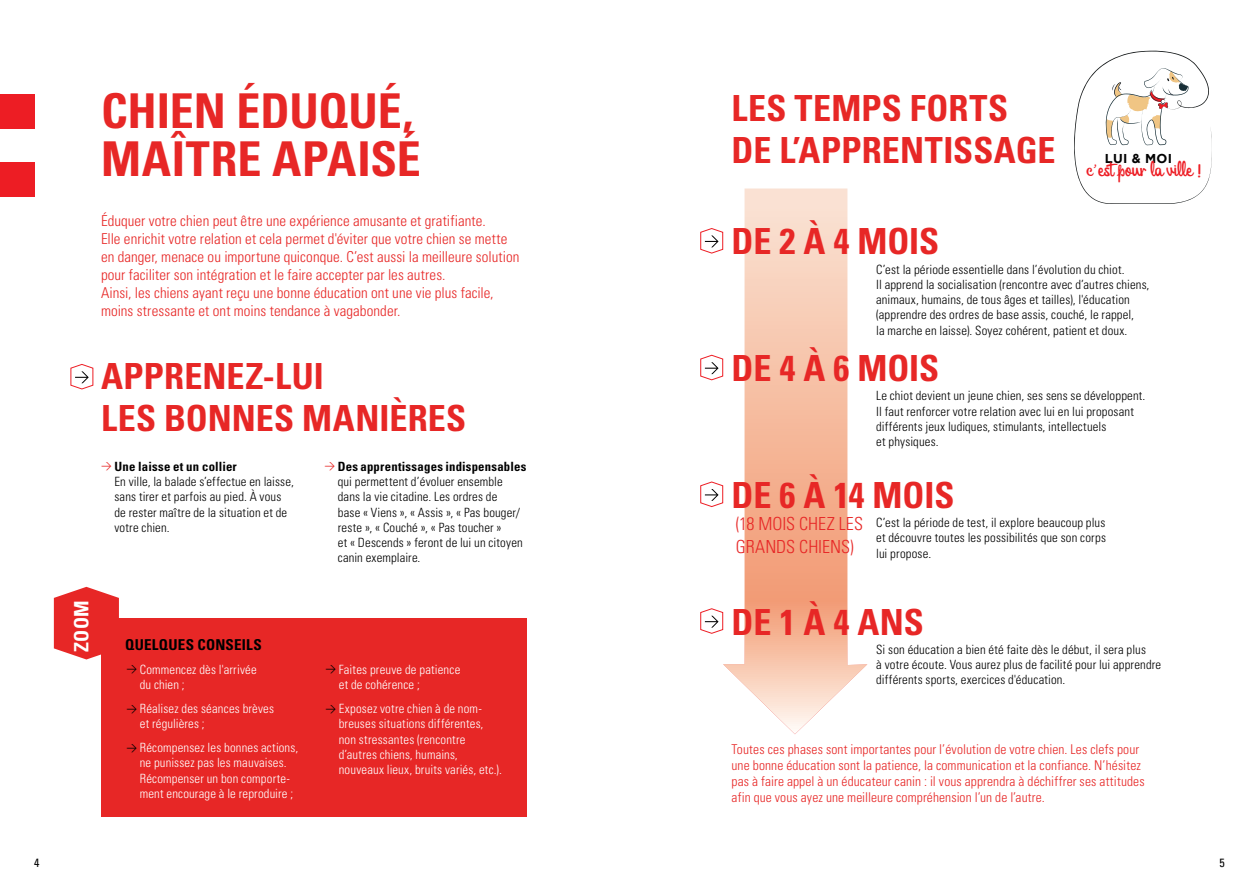
<style>
.page{position:relative;width:1259px;height:893px;background:#fff}
.page>*{position:absolute;margin:0;border:0;box-sizing:border-box;transform-origin:0 0}
.t1{font:700 condensed 48px/48px "Univers LT Std";color:#e72726}
.t2{font:700 condensed 36px/42px "Univers LT Std";letter-spacing:.005em;color:#e72726}
.t3{font:700 condensed 19.8px "Univers LT Std";color:#fff}
.t4{font:19.65px "Mandela Script Personal Use";color:#ed1d24}
.t5{font:300 condensed 18px/22.5px "Univers LT Std";letter-spacing:-.005em;color:#e72726}
.t6{font:300 condensed 15px/18px "Univers";letter-spacing:.005em;color:#e72726}
.t7{font:700 condensed 15px "Univers LT Std";letter-spacing:.015em;color:#000}
.t8{font:300 condensed 13.5px/16.2px "Univers";letter-spacing:.01em;color:#e72726}
.t9{font:700 12.9px "Gotham";letter-spacing:.02em;color:#000}
.t10{font:300 condensed 12.75px/15.3px "Univers";letter-spacing:.01em;color:#000}
.t11{font:300 condensed 12.75px/15.3px "Univers";letter-spacing:.01em;color:#fff}
.t12{font:condensed 12px "Univers";color:#000}
.s1{font-family:"DIN";font-weight:400;font-stretch:normal;font-size:10.5px;color:#e72726}
.s2{font-weight:700}
.s3{font-family:"DIN";font-weight:400;font-stretch:normal;font-size:10.5px;color:#000}
</style>
<div class="page">
<svg style="left:723px;top:189px;width:144px;height:545px"></svg>
<div style="left:101px;top:619px;width:425px;height:198px;background:#e72726"></div>
<svg style="left:54px;top:587px;width:65px;height:72px"></svg>
<div style="left:0;top:95px;width:34px;height:34px;background:#ed1d24"></div>
<div style="left:0;top:163px;width:34px;height:34px;background:#ed1d24"></div>
<svg style="left:70px;top:364px;width:24px;height:26px"></svg>
<svg style="left:700px;top:228px;width:23px;height:26px"></svg>
<svg style="left:700px;top:355px;width:23px;height:25px"></svg>
<svg style="left:700px;top:481px;width:23px;height:26px"></svg>
<svg style="left:700px;top:608px;width:23px;height:26px"></svg>
<svg style="left:1074px;top:51px;width:138px;height:153px"></svg>
<h1 class="t1" style="left:101px;top:87px;width:321px">CHIEN ÉDUQUÉ,<br>MAÎTRE APAISÉ</h1>
<p class="t6" style="left:101px;top:211px;width:420px">Éduquer votre chien peut être une expérience amusante et gratifiante.<br>Elle enrichit votre relation et cela permet d'éviter que votre chien se mette en danger, menace ou importune quiconque. C’est aussi la meilleure solution pour faciliter son intégration et le faire accepter par les autres.<br>Ainsi, les chiens ayant reçu une bonne éducation ont une vie plus facile, moins stressante et ont moins tendance à vagabonder.</p>
<h2 class="t2" style="left:101px;top:355px;width:367px">APPRENEZ-LUI<br>LES BONNES MANIÈRES</h2>
<p class="t10" style="left:114px;top:458px;width:181px;text-indent:-13px"><span class="s1">&gt;</span> <span class="s2">Une laisse et un collier<br></span>En ville, la balade s’effectue en laisse, sans tirer et parfois au pied. À vous de rester maître de la situation et de votre chien.</p>
<p class="t10" style="left:338px;top:458px;width:190px;text-indent:-13px"><span class="s1">&gt;</span> <span class="s2">Des apprentissages indispensables </span>qui permettent d’évoluer ensemble dans la vie citadine. Les ordres de<br>base « Viens », « Assis », « Pas bouger/ reste », « Couché », « Pas toucher »<br>et « Descends » feront de lui un citoyen canin exemplaire.</p>
<h3 class="t3" style="left:69px;top:652px;width:52px;rotate:-90deg">ZOOM</h3>
<p class="t7" style="left:125px;top:635px;width:138px">QUELQUES CONSEILS</p>
<p class="t11" style="left:140px;top:662px;width:118px;text-indent:-13px"><span class="s3">&gt;</span> Commencez dès l'arrivée du chien ;</p>
<p class="t11" style="left:140px;top:701px;width:136px;text-indent:-13px"><span class="s3">&gt;</span> Réalisez des séances brèves et régulières ;</p>
<p class="t11" style="left:140px;top:740px;width:160px;text-indent:-13px"><span class="s3">&gt;</span> Récompensez les bonnes actions, ne punissez pas les mauvaises.<br>Récompenser un bon comporte&shy;ment encourage à le reproduire ;</p>
<p class="t11" style="left:339px;top:662px;width:123px;text-indent:-13px"><span class="s3">&gt;</span> Faites preuve de patience et de cohérence ;</p>
<p class="t11" style="left:339px;top:701px;width:165px;text-indent:-13px"><span class="s3">&gt;</span> Exposez votre chien à de nom&shy;breuses situations différentes, non stressantes (rencontre d’autres chiens, humains, nouveaux lieux, bruits variés, etc.).</p>
<h2 class="t2" style="left:731px;top:87px;width:325px">LES TEMPS FORTS<br>DE L’APPRENTISSAGE</h2>
<h2 class="t2" style="left:731px;top:220px;width:209px">DE 2 À 4 MOIS</h2>
<p class="t9" style="left:1105px;top:151px;width:69px">LUI &amp; MOI</p>
<h3 class="t4" style="left:1086px;top:157px;width:117px">c’est pour la ville !</h3>
<p class="t10" style="left:876px;top:261px;width:275px">C’est la période essentielle dans l’évolution du chiot.<br>Il apprend la socialisation (rencontre avec d’autres chiens, animaux, humains, de tous âges et tailles), l'éducation (apprendre des ordres de base assis, couché, le rappel,<br>la marche en laisse). Soyez cohérent, patient et doux.</p>
<h2 class="t2" style="left:731px;top:347px;width:209px">DE 4 À 6 MOIS</h2>
<p class="t10" style="left:876px;top:388px;width:271px">Le chiot devient un jeune chien, ses sens se développent.<br>Il faut renforcer votre relation avec lui en lui proposant différents jeux ludiques, stimulants, intellectuels<br>et physiques.</p>
<h2 class="t2" style="left:731px;top:474px;width:224px">DE 6 À 14 MOIS</h2>
<h3 class="t5" style="left:736px;top:513px;width:129px">(18 MOIS CHEZ LES<br>GRANDS CHIENS)</h3>
<p class="t10" style="left:876px;top:515px;width:231px;text-align:justify">C’est la période de test, il explore beaucoup plus et découvre toutes les possibilités que son corps lui propose.</p>
<h2 class="t2" style="left:731px;top:601px;width:149px">DE 1 À 4 ANS</h2>
<p class="t10" style="left:876px;top:641px;width:286px">Si son éducation a bien été faite dès le début, il sera plus<br>à votre écoute. Vous aurez plus de facilité pour lui apprendre différents sports, exercices d'éducation.</p>
<p class="t8" style="left:731px;top:740px;width:415px">Toutes ces phases sont importantes pour l’évolution de votre chien. Les clefs pour une bonne éducation sont la patience, la communication et la confiance. N ’hésitez pas à faire appel à un éducateur canin : il vous apprendra à déchiffrer ses attitudes afin que vous ayez une meilleure compréhension l’un de l’autre.</p>
<p class="t12" style="left:34px;top:855px;width:7px">4</p>
<p class="t12" style="left:1219px;top:855px;width:7px">5</p>
</div>
